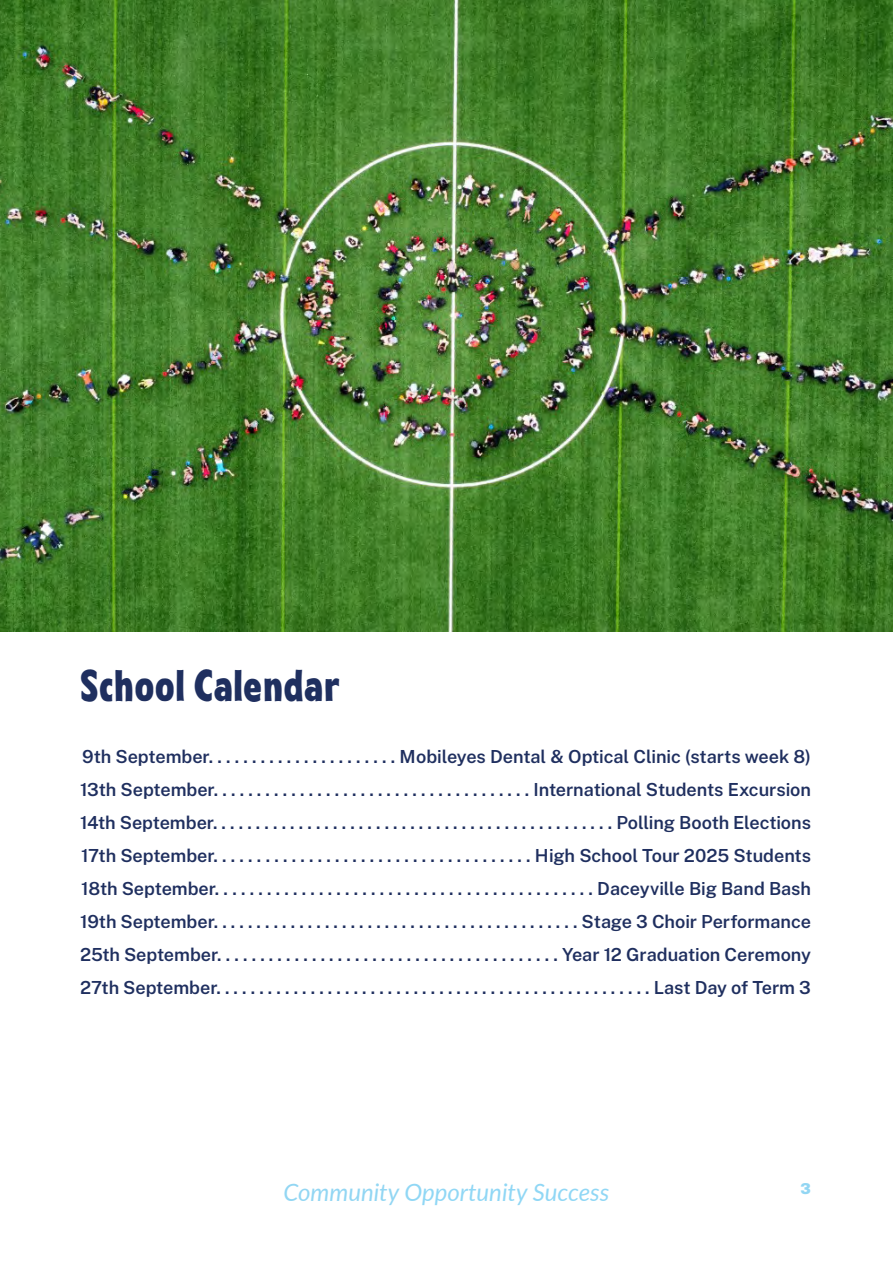
<style>
.page{position:relative;width:893px;height:1263px;background:#fff}
.page>*{position:absolute;margin:0;border:0;box-sizing:border-box;transform-origin:0 0}
.TXT{font:45px "Pesto Fresco";color:#1f2f5f}
.t1{font:italic 24px "Lato";color:#90d7f5}
.TXT-2{font:600 18px "Public Sans";letter-spacing:-.005em;color:#1f2f5f}
.t2{font:900 15px "Public Sans";color:#92d6f3}
.s1{color:#92d6f3}
</style>
<div class="page">
<svg style="left:0;top:0;width:1px;height:631px"></svg>
<img style="left:1px;top:0;width:892px;height:631px">
<p class="TXT" style="left:80px;top:658px;width:262px">School Calendar</p>
<p class="TXT-2" style="left:82px;top:744px;width:730px">9th September. . . . . . . . . . . . . . . . . . . . . . Mobileyes Dental &amp; Optical Clinic (starts week 8)</p>
<p class="TXT-2" style="left:80px;top:777px;width:732px">13th September. . . . . . . . . . . . . . . . . . . . . . . . . . . . . . . . . . . . . International Students Excursion</p>
<p class="TXT-2" style="left:80px;top:810px;width:732px">14th September. . . . . . . . . . . . . . . . . . . . . . . . . . . . . . . . . . . . . . . . . . . . . . . Polling Booth Elections</p>
<p class="TXT-2" style="left:81px;top:843px;width:731px">17th September. . . . . . . . . . . . . . . . . . . . . . . . . . . . . . . . . . . . . High School Tour 2025 Students</p>
<p class="TXT-2" style="left:81px;top:876px;width:731px">18th September. . . . . . . . . . . . . . . . . . . . . . . . . . . . . . . . . . . . . . . . . . . . Daceyville Big Band Bash</p>
<p class="TXT-2" style="left:80px;top:909px;width:732px">19th September. . . . . . . . . . . . . . . . . . . . . . . . . . . . . . . . . . . . . . . . . . . Stage 3 Choir Performance</p>
<p class="TXT-2" style="left:80px;top:942px;width:732px">25th September. . . . . . . . . . . . . . . . . . . . . . . . . . . . . . . . . . . . . . . . Year 12 Graduation Ceremony</p>
<p class="TXT-2" style="left:80px;top:975px;width:732px">27th September. . . . . . . . . . . . . . . . . . . . . . . . . . . . . . . . . . . . . . . . . . . . . . . . . . . Last Day of Term 3</p>
<h2 class="t1" style="left:284px;top:1175px;width:327px"><span class="s1">Community</span> Opportunity Success</h2>
<p class="t2" style="left:801px;top:1176px;width:12px">3</p>
</div>
